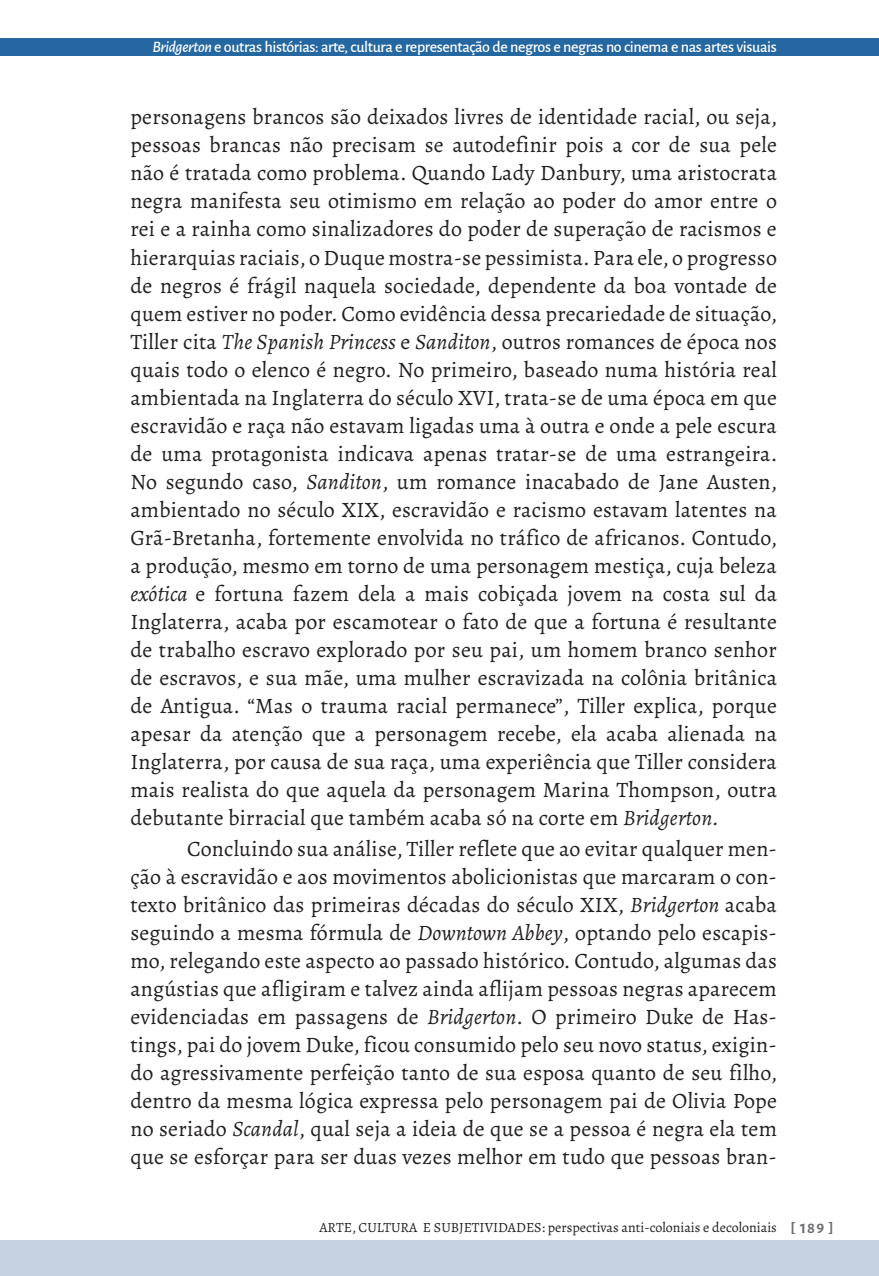
<style>
.page{position:relative;width:879px;height:1276px;background:#fff}
.page>*{position:absolute;margin:0;border:0;box-sizing:border-box;transform-origin:0 0}
.t1{font:22px/28px "Alegreya";letter-spacing:.01em;color:#231f20;text-align:justify}
.t2{font:500 16px "Alegreya Sans";letter-spacing:-.025em;color:#fff}
.t3{font:14px "Alegreya";color:#231f20}
.s1{font-style:italic}
.s2{font-family:"Alegreya Sans";font-weight:700;font-size:16px;color:#6c6d70}
</style>
<div class="page">
<div style="left:0;top:38px;width:879px;height:18px;background:#2567a1"></div>
<div style="left:0;top:1240px;width:879px;height:36px;background:#c6d1e2"></div>
<p class="t2" style="left:152px;top:36px;width:626px"><span class="s1">Bridgerton</span>e outras histórias: arte, cultura e representação de negros e negras no cinema e nas artes visuais</p>
<p class="t1" style="left:130px;top:103px;width:648px">personagens brancos são deixados livres de identidade racial, ou seja, pessoas brancas não precisam se autodefinir pois a cor de sua pele não é tratada como problema. Quando Lady Danbury, uma aristocrata negra manifesta seu otimismo em relação ao poder do amor entre o rei e a rainha como sinalizadores do poder de superação de racismos e hierarquias raciais, o Duque mostra-se pessimista. Para ele, o progresso de negros é frágil naquela sociedade, dependente da boa vontade de quem estiver no poder. Como evidência dessa precariedade de situação, Tiller cita <span class="s1">The Spanish Princess</span> e <span class="s1">Sanditon</span>, outros romances de época nos quais todo o elenco é negro. No primeiro, baseado numa história real ambientada na Inglaterra do século XVI, trata-se de uma época em que escravidão e raça não estavam ligadas uma à outra e onde a pele escura de uma protagonista indicava apenas tratar-se de uma estrangeira.<br>No segundo caso, <span class="s1">Sanditon</span>, um romance inacabado de Jane Austen, ambientado no século XIX, escravidão e racismo estavam latentes na Grã-Bretanha, fortemente envolvida no tráfico de africanos. Contudo, a produção, mesmo em torno de uma personagem mestiça, cuja beleza <span class="s1">exótica</span> e fortuna fazem dela a mais cobiçada jovem na costa sul da Inglaterra, acaba por escamotear o fato de que a fortuna é resultante de trabalho escravo explorado por seu pai, um homem branco senhor de escravos, e sua mãe, uma mulher escravizada na colônia britânica de Antigua. “Mas o trauma racial permanece”, Tiller explica, porque apesar da atenção que a personagem recebe, ela acaba alienada na Inglaterra, por causa de sua raça, uma experiência que Tiller considera mais realista do que aquela da personagem Marina Thompson, outra debutante birracial que também acaba só na corte em <span class="s1">Bridgerton.</span></p>
<p class="t1" style="left:130px;top:834px;width:648px;text-indent:57px">Concluindo sua análise, Tiller reflete que ao evitar qualquer men&shy;ção à escravidão e aos movimentos abolicionistas que marcaram o con&shy;texto britânico das primeiras décadas do século XIX, <span class="s1">Bridgerton</span> acaba seguindo a mesma fórmula de <span class="s1">Downtown Abbey</span>, optando pelo escapis&shy;mo, relegando este aspecto ao passado histórico. Contudo, algumas das angústias que afligiram e talvez ainda aflijam pessoas negras aparecem evidenciadas em passagens de <span class="s1">Bridgerton</span>. O primeiro Duke de Has&shy;tings, pai do jovem Duke, ficou consumido pelo seu novo status, exigin&shy;do agressivamente perfeição tanto de sua esposa quanto de seu filho, dentro da mesma lógica expressa pelo personagem pai de Olivia Pope no seriado <span class="s1">Scandal</span>, qual seja a ideia de que se a pessoa é negra ela tem que se esforçar para ser duas vezes melhor em tudo que pessoas bran-</p>
<p class="t3" style="left:319px;top:1218px;width:516px">ARTE, CULTURA E SUBJETIVIDADES: perspectivas anti-coloniais e decoloniais <span class="s2">[ 189 ]</span></p>
</div>
